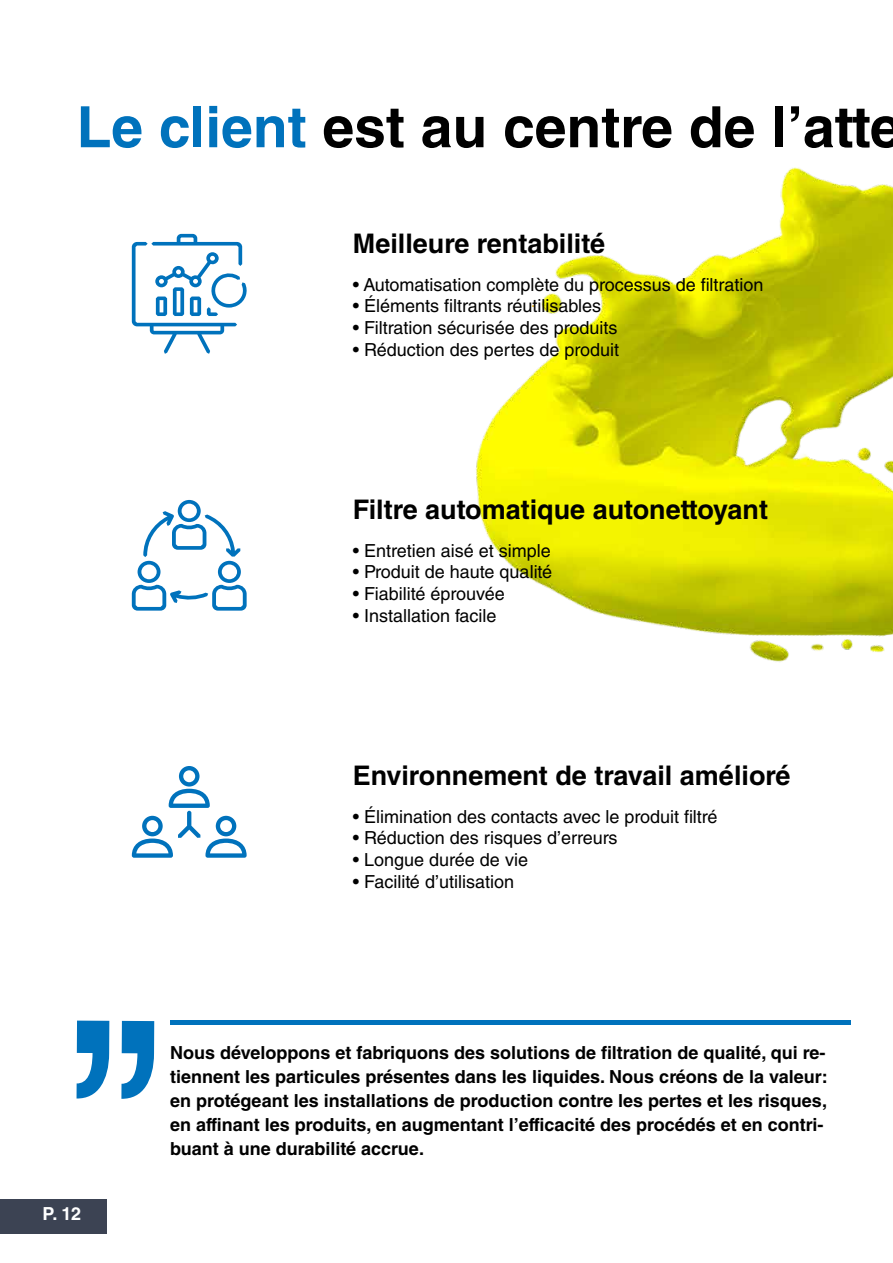
<style>
.page{position:relative;width:893px;height:1263px;background:#fff}
.page>*{position:absolute;margin:0;border:0;box-sizing:border-box;transform-origin:0 0}
.t1{font:700 57px "Helvetica LT Std";color:#000}
.t2{font:700 27px "Helvetica LT Std";color:#000}
.t3{font:18px "Helvetica LT Std";color:#000}
.t4{font:700 18px/24px "Helvetica LT Std";color:#000}
.t5{font:700 18px "Helvetica LT Std";color:#fff}
.t6{font:16.5px "Roboto";color:#ffbd00}
.s1{color:#0072bc}
</style>
<div class="page">
<img style="left:476px;top:167px;width:417px;height:858px">
<div style="left:0;top:1199px;width:106px;height:34px;background:#3c4353"></div>
<svg style="left:132px;top:234px;width:115px;height:120px"></svg>
<svg style="left:132px;top:500px;width:115px;height:111px"></svg>
<svg style="left:132px;top:766px;width:115px;height:92px"></svg>
<svg style="left:77px;top:1020px;width:77px;height:79px"></svg>
<div style="left:170px;top:1020px;width:680px;height:5px;background:#0072bc"></div>
<h1 class="t1" style="left:77px;top:92px;width:827px"><span class="s1">Le client</span> est au centre de l’atte</h1>
<h2 class="t2" style="left:353px;top:227px;width:254px">Meilleure rentabilité</h2>
<p class="t3" style="left:353px;top:274px;width:412px">• Automatisation complète du processus de filtration</p>
<p class="t3" style="left:353px;top:296px;width:250px">• Éléments filtrants réutilisables</p>
<p class="t3" style="left:353px;top:317px;width:266px">• Filtration sécurisée des produits</p>
<p class="t3" style="left:353px;top:339px;width:268px">• Réduction des pertes de produit</p>
<p class="t6" style="left:531px;top:290px;width:6px">.</p>
<h2 class="t2" style="left:353px;top:493px;width:417px">Filtre automatique autonettoyant</h2>
<p class="t3" style="left:353px;top:540px;width:200px">• Entretien aisé et simple</p>
<p class="t3" style="left:353px;top:562px;width:201px">• Produit de haute qualité</p>
<p class="t3" style="left:353px;top:583px;width:153px">• Fiabilité éprouvée</p>
<p class="t3" style="left:353px;top:605px;width:145px">• Installation facile</p>
<h2 class="t2" style="left:353px;top:759px;width:439px">Environnement de travail amélioré</h2>
<p class="t3" style="left:353px;top:806px;width:366px">• Élimination des contacts avec le produit filtré</p>
<p class="t3" style="left:353px;top:828px;width:266px">• Réduction des risques d’erreurs</p>
<p class="t3" style="left:353px;top:849px;width:177px">• Longue durée de vie</p>
<p class="t3" style="left:353px;top:871px;width:163px">• Facilité d’utilisation</p>
<p class="t5" style="left:43px;top:1203px;width:40px">P. 12</p>
<p class="t4" style="left:170px;top:1040px;width:659px">Nous développons et fabriquons des solutions de filtration de qualité, qui re&shy;tiennent les particules présentes dans les liquides. Nous créons de la valeur: en protégeant les installations de production contre les pertes et les risques, en affinant les produits, en augmentant l’efficacité des procédés et en contri&shy;buant à une durabilité accrue.</p>
</div>
